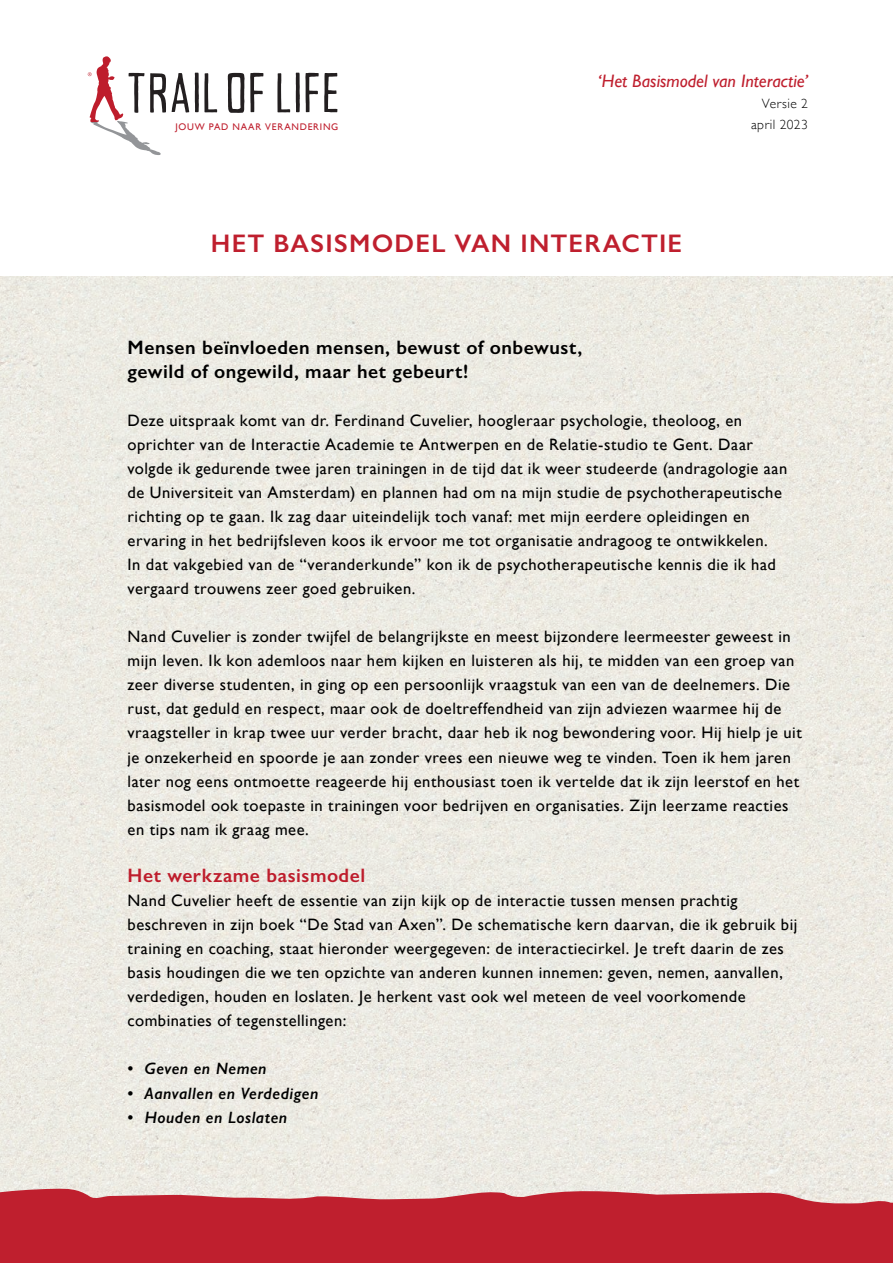
<style>
.page{position:relative;width:893px;height:1263px;background:#fff}
.page>*{position:absolute;margin:0;border:0;box-sizing:border-box;transform-origin:0 0}
.t1{font:600 25.5px "Gill Sans";letter-spacing:.045em;color:#bf1f2e}
.t2{font:600 19.5px/24px "Gill Sans";letter-spacing:.025em;color:#000}
.t3{font:600 19.5px "Gill Sans";letter-spacing:.03em;color:#be1d2c}
.t4{font:italic 18px "Gill Sans";color:#bf1f2e}
.t5{font:16.5px/24px "Gill Sans";letter-spacing:.03em;color:#000}
.t6{font:italic 600 16.5px "Gill Sans";letter-spacing:.025em;color:#000}
.t7{font:300 13.5px/21px "Gill Sans";letter-spacing:.035em;color:#000;text-align:right}
.t8{font:9.6px "Gill Sans";letter-spacing:.08em;color:#be1d2c}
</style>
<div class="page">
<img style="left:0;top:276px;width:893px;height:912px">
<svg style="left:0;top:1188px;width:893px;height:75px;background:#c33340"></svg>
<svg style="left:172px;top:73px;width:17px;height:39px"></svg>
<svg style="left:195px;top:73px;width:22px;height:39px"></svg>
<svg style="left:228px;top:73px;width:35px;height:40px"></svg>
<svg style="left:277px;top:73px;width:13px;height:39px"></svg>
<svg style="left:296px;top:73px;width:41px;height:39px"></svg>
<svg style="left:88px;top:56px;width:78px;height:99px"></svg>
<p class="t8" style="left:175px;top:121px;width:164px">JOUW PAD NAAR VERANDERING</p>
<p class="t4" style="left:598px;top:71px;width:212px">‘Het Basismodel van Interactie’</p>
<p class="t7" style="left:751px;top:92px;width:58px">Versie 2 april 2023</p>
<h1 class="t1" style="left:211px;top:228px;width:473px">HET BASISMODEL VAN INTERACTIE</h1>
<p class="t2" style="left:128px;top:336px;width:456px">Mensen beïnvloeden mensen, bewust of onbewust, gewild of ongewild, maar het gebeurt!</p>
<p class="t5" style="left:128px;top:409px;width:661px">Deze uitspraak komt van dr. Ferdinand Cuvelier, hoogleraar psychologie, theoloog, en oprichter van de Interactie Academie te Antwerpen en de Relatie-studio te Gent. Daar volgde ik gedurende twee jaren trainingen in de tijd dat ik weer studeerde (andragologie aan de Universiteit van Amsterdam) en plannen had om na mijn studie de psychotherapeutische richting op te gaan. Ik zag daar uiteindelijk toch vanaf: met mijn eerdere opleidingen en ervaring in het bedrijfsleven koos ik ervoor me tot organisatie andragoog te ontwikkelen.<br>In dat vakgebied van de “veranderkunde” kon ik de psychotherapeutische kennis die ik had vergaard trouwens zeer goed gebruiken.</p>
<p class="t5" style="left:128px;top:625px;width:676px">Nand Cuvelier is zonder twijfel de belangrijkste en meest bijzondere leermeester geweest in mijn leven. Ik kon ademloos naar hem kijken en luisteren als hij, te midden van een groep van zeer diverse studenten, in ging op een persoonlijk vraagstuk van een van de deelnemers. Die rust, dat geduld en respect, maar ook de doeltreffendheid van zijn adviezen waarmee hij de vraagsteller in krap twee uur verder bracht, daar heb ik nog bewondering voor. Hij hielp je uit je onzekerheid en spoorde je aan zonder vrees een nieuwe weg te vinden. Toen ik hem jaren later nog eens ontmoette reageerde hij enthousiast toen ik vertelde dat ik zijn leerstof en het basismodel ook toepaste in trainingen voor bedrijven en organisaties. Zijn leerzame reacties en tips nam ik graag mee.</p>
<p class="t3" style="left:128px;top:864px;width:239px">Het werkzame basismodel</p>
<p class="t5" style="left:128px;top:889px;width:671px">Nand Cuvelier heeft de essentie van zijn kijk op de interactie tussen mensen prachtig beschreven in zijn boek “De Stad van Axen”. De schematische kern daarvan, die ik gebruik bij training en coaching, staat hieronder weergegeven: de interactiecirkel. Je treft daarin de zes basis houdingen die we ten opzichte van anderen kunnen innemen: geven, nemen, aanvallen, verdedigen, houden en loslaten. Je herkent vast ook wel meteen de veel voorkomende combinaties of tegenstellingen:</p>
<p class="t6" style="left:128px;top:1059px;width:141px">• Geven en Nemen</p>
<p class="t6" style="left:128px;top:1083px;width:192px">• Aanvallen en Verdedigen</p>
<p class="t6" style="left:128px;top:1107px;width:161px">• Houden en Loslaten</p>
</div>
